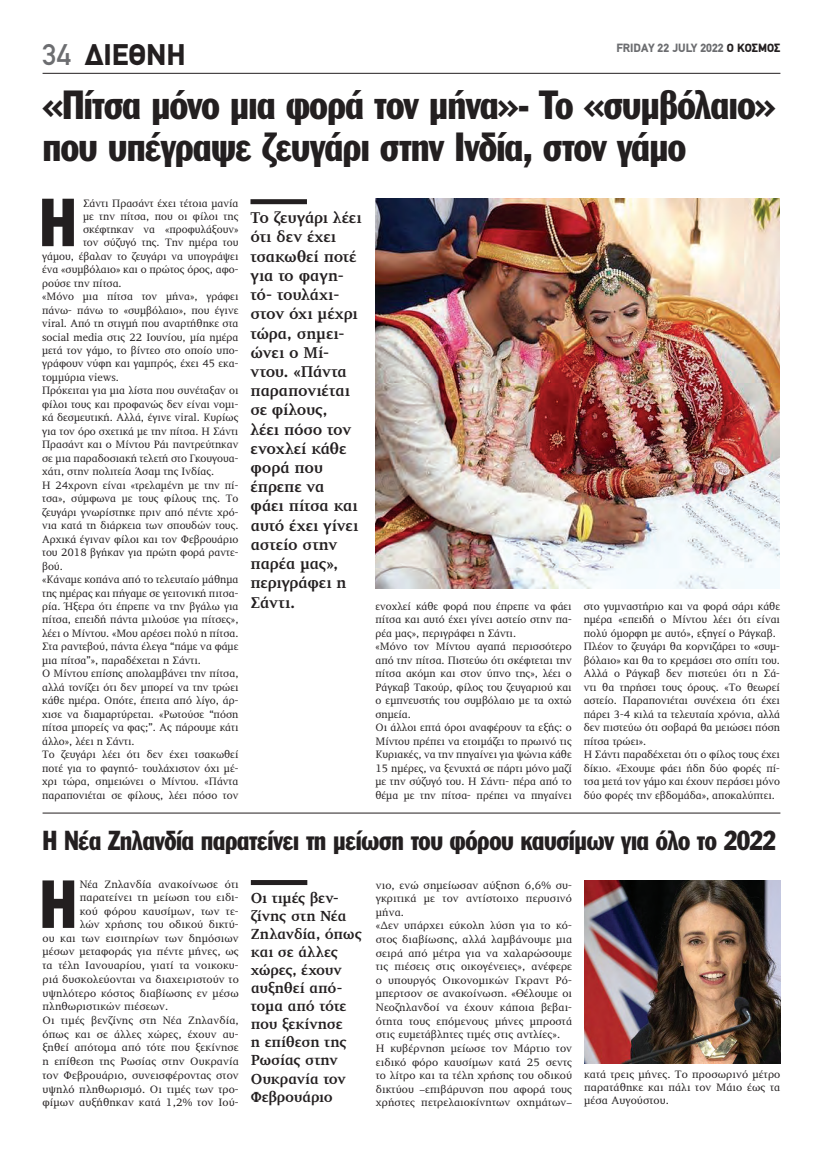
<style>
.page{position:relative;width:823px;height:1149px;background:#fff}
.page>*{position:absolute;margin:0;border:0;box-sizing:border-box;transform-origin:0 0}
.t1{font:66.6px "Franklin Gothic Greek Cond";color:#231f20}
.t2{font:40px/42px "Franklin Gothic Greek Cond";letter-spacing:-.02em;color:#231f20}
.t3{font:900 30px "PF Din Text";color:#231f20}
.t4{font:27px "Franklin Gothic Greek Cond";letter-spacing:-.015em;color:#231f20}
.t5{font:700 16px/19.2px "PF Diplomat";letter-spacing:-.015em;color:#231f20}
.t6{font:700 15px/18px "PF Diplomat";letter-spacing:-.015em;color:#231f20}
.t7{font:900 12px "PF Din Text";color:#6c6d70}
.t8{font:11px/13.5px "PF Diplomat";color:#231f20}
.s1{font-weight:500;color:#6c6d70}
.s2{color:#231f20}
</style>
<div class="page">
<hr style="left:43px;top:73px;width:737px;height:1px;background:#231f20">
<div style="left:251px;top:879px;width:56px;height:5px;background:#231f20"></div>
<div style="left:250px;top:199px;width:57px;height:5px;background:#231f20"></div>
<img style="left:375px;top:198px;width:404px;height:390px">
<img style="left:584px;top:880px;width:196px;height:182px">
<hr style="left:43px;top:812px;width:737px;height:1px;background:#231f20">
<h3 class="t3" style="left:43px;top:37px;width:145px"><span class="s1">34</span> ΔΙΕΘΝΗ</h3>
<p class="t7" style="left:616px;top:40px;width:165px">FRIDAY 22 JULY 2022 <span class="s2">Ο ΚΟΣΜΟΣ</span></p>
<h2 class="t2" style="left:42px;top:83px;width:734px">«Πίτσα μόνο μια φορά τον μήνα»- Το «συμβόλαιο» που υπέγραψε ζευγάρι στην Ινδία, στον γάμο</h2>
<h1 class="t1" style="left:39px;top:185px;width:39px">Η</h1>
<p class="t8" style="left:83px;top:196px;width:157px">Σάντι Πρασάντ έχει τέτοια μανία</p>
<p class="t8" style="left:83px;top:209px;width:157px">με την πίτσα, που οι φίλοι της</p>
<p class="t8" style="left:83px;top:223px;width:157px">σκέφτηκαν να «προφυλάξουν»</p>
<p class="t8" style="left:83px;top:236px;width:157px">τον σύζυγό της. Την ημέρα του</p>
<p class="t8" style="left:42px;top:249px;width:198px">γάμου, έβαλαν το ζευγάρι να υπογράψει</p>
<p class="t8" style="left:42px;top:263px;width:198px">ένα «συμβόλαιο» και ο πρώτος όρος, αφο-</p>
<p class="t8" style="left:42px;top:276px;width:81px">ρούσε την πίτσα.</p>
<p class="t8" style="left:42px;top:290px;width:198px">«Μόνο μια πίτσα τον μήνα», γράφει</p>
<p class="t8" style="left:42px;top:303px;width:198px">πάνω- πάνω το «συμβόλαιο», που έγινε</p>
<p class="t8" style="left:42px;top:317px;width:198px">viral. Από τη στιγμή που αναρτήθηκε στα</p>
<p class="t8" style="left:42px;top:330px;width:198px">social media στις 22 Ιουνίου, μία ημέρα</p>
<p class="t8" style="left:42px;top:344px;width:198px">μετά τον γάμο, το βίντεο στο οποίο υπο-</p>
<p class="t8" style="left:42px;top:357px;width:198px">γράφουν νύφη και γαμπρός, έχει 45 εκα-</p>
<p class="t8" style="left:42px;top:370px;width:78px">τομμύρια views.</p>
<p class="t8" style="left:42px;top:384px;width:198px">Πρόκειται για μια λίστα που συνέταξαν οι</p>
<p class="t8" style="left:42px;top:397px;width:198px">φίλοι τους και προφανώς δεν είναι νομι-</p>
<p class="t8" style="left:42px;top:411px;width:198px">κά δεσμευτική. Αλλά, έγινε viral. Κυρίως</p>
<p class="t8" style="left:42px;top:424px;width:198px">για τον όρο σχετικά με την πίτσα. Η Σάντι</p>
<p class="t8" style="left:42px;top:438px;width:198px">Πρασάντ και ο Μίντου Ράι παντρεύτηκαν</p>
<p class="t8" style="left:42px;top:451px;width:198px">σε μια παραδοσιακή τελετή στο Γκουγουα-</p>
<p class="t8" style="left:42px;top:465px;width:173px">χάτι, στην πολιτεία Άσαμ της Ινδίας.</p>
<p class="t8" style="left:42px;top:478px;width:198px">Η 24χρονη είναι «τρελαμένη με την πί-</p>
<p class="t8" style="left:42px;top:492px;width:198px">τσα», σύμφωνα με τους φίλους της. Το</p>
<p class="t8" style="left:42px;top:505px;width:198px">ζευγάρι γνωρίστηκε πριν από πέντε χρό-</p>
<p class="t8" style="left:42px;top:519px;width:198px">νια κατά τη διάρκεια των σπουδών τους.</p>
<p class="t8" style="left:42px;top:532px;width:198px">Αρχικά έγιναν φίλοι και τον Φεβρουάριο</p>
<p class="t8" style="left:42px;top:545px;width:198px">του 2018 βγήκαν για πρώτη φορά ραντε-</p>
<p class="t8" style="left:42px;top:559px;width:22px">βού.</p>
<p class="t8" style="left:42px;top:572px;width:198px">«Κάναμε κοπάνα από το τελευταίο μάθημα</p>
<p class="t8" style="left:42px;top:586px;width:198px">της ημέρας και πήγαμε σε γειτονική πιτσα-</p>
<p class="t8" style="left:42px;top:599px;width:198px">ρία. Ήξερα ότι έπρεπε να την βγάλω για</p>
<p class="t8" style="left:42px;top:613px;width:198px">πίτσα, επειδή πάντα μιλούσε για πίτσες»,</p>
<p class="t8" style="left:42px;top:626px;width:198px">λέει ο Μίντου. «Μου αρέσει πολύ η πίτσα.</p>
<p class="t8" style="left:42px;top:640px;width:198px">Στα ραντεβού, πάντα έλεγα “πάμε να φάμε</p>
<p class="t8" style="left:42px;top:653px;width:160px">μια πίτσα”», παραδέχεται η Σάντι.</p>
<p class="t8" style="left:42px;top:667px;width:198px">Ο Μίντου επίσης απολαμβάνει την πίτσα,</p>
<p class="t8" style="left:42px;top:680px;width:198px">αλλά τονίζει ότι δεν μπορεί να την τρώει</p>
<p class="t8" style="left:42px;top:694px;width:198px">κάθε ημέρα. Οπότε, έπειτα από λίγο, άρ-</p>
<p class="t8" style="left:42px;top:707px;width:198px">χισε να διαμαρτύρεται. «Ρωτούσε “πόση</p>
<p class="t8" style="left:42px;top:721px;width:198px">πίτσα μπορείς να φας;”. Ας πάρουμε κάτι</p>
<p class="t8" style="left:42px;top:734px;width:94px">άλλο», λέει η Σάντι.</p>
<p class="t8" style="left:42px;top:747px;width:198px">Το ζευγάρι λέει ότι δεν έχει τσακωθεί</p>
<p class="t8" style="left:42px;top:761px;width:198px">ποτέ για το φαγητό- τουλάχιστον όχι μέ-</p>
<p class="t8" style="left:42px;top:774px;width:198px">χρι τώρα, σημειώνει ο Μίντου. «Πάντα</p>
<p class="t8" style="left:42px;top:788px;width:198px">παραπονιέται σε φίλους, λέει πόσο τον</p>
<p class="t5" style="left:250px;top:208px;width:113px">Το ζευγάρι λέει ότι δεν έχει τσακωθεί ποτέ για το φαγη&shy;τό- τουλάχι&shy;στον όχι μέχρι τώρα, σημει&shy;ώνει ο Μί&shy;ντου. «Πάντα παραπονιέται σε φίλους,<br>λέει πόσο τον ενοχλεί κάθε φορά που έπρεπε να φάει πίτσα και αυτό έχει γίνει αστείο στην παρέα μας», περιγράφει η<br>Σάντι.</p>
<p class="t8" style="left:375px;top:599px;width:198px">ενοχλεί κάθε φορά που έπρεπε να φάει πίτσα και αυτό έχει γίνει αστείο στην πα&shy;ρέα μας», περιγράφει η Σάντι.<br>«Μόνο τον Μίντου αγαπά περισσότερο από την πίτσα. Πιστεύω ότι σκέφτεται την πίτσα ακόμη και στον ύπνο της», λέει ο Ράγκαβ Τακούρ, φίλος του ζευγαριού και ο εμπνευστής του συμβόλαιο με τα οχτώ σημεία.<br>Οι άλλοι επτά όροι αναφέρουν τα εξής: ο Μίντου πρέπει να ετοιμάζει το πρωινό τις Κυριακές, να την πηγαίνει για ψώνια κάθε 15 ημέρες, να ξενυχτά σε πάρτι μόνο μαζί με την σύζυγό του. Η Σάντι- πέρα από το θέμα με την πίτσα- πρέπει να πηγαίνει</p>
<p class="t8" style="left:583px;top:599px;width:198px">στο γυμναστήριο και να φορά σάρι κάθε ημέρα «επειδή ο Μίντου λέει ότι είναι πολύ όμορφη με αυτό», εξηγεί ο Ράγκαβ.<br>Πλέον το ζευγάρι θα κορνιζάρει το «συμ&shy;βόλαιο» και θα το κρεμάσει στο σπίτι του.<br>Αλλά ο Ράγκαβ δεν πιστεύει ότι η Σά&shy;ντι θα τηρήσει τους όρους. «Το θεωρεί αστείο. Παραπονιέται συνέχεια ότι έχει πάρει 3-4 κιλά τα τελευταία χρόνια, αλλά δεν πιστεύω ότι σοβαρά θα μειώσει πόση πίτσα τρώει».<br>Η Σάντι παραδέχεται ότι ο φίλος τους έχει δίκιο. «Έχουμε φάει ήδη δύο φορές πί&shy;τσα μετά τον γάμο και έχουν περάσει μόνο δύο φορές την εβδομάδα», αποκαλύπτει.</p>
<h3 class="t4" style="left:43px;top:824px;width:734px">Η Νέα Ζηλανδία παρατείνει τη μείωση του φόρου καυσίμων για όλο το 2022</h3>
<p class="t8" style="left:375px;top:878px;width:198px">νιο, ενώ σημείωσαν αύξηση 6,6% συ&shy;γκριτικά με τον αντίστοιχο περυσινό μήνα.<br>«Δεν υπάρχει εύκολη λύση για το κό&shy;στος διαβίωσης, αλλά λαμβάνουμε μια σειρά από μέτρα για να χαλαρώσουμε τις πιέσεις στις οικογένειες», ανέφερε ο υπουργός Οικονομικών Γκραντ Ρό&shy;μπερτσον σε ανακοίνωση. «Θέλουμε οι Νεοζηλανδοί να έχουν κάποια βεβαι&shy;ότητα τους επόμενους μήνες μπροστά στις ευμετάβλητες τιμές στις αντλίες».<br>Η κυβέρνηση μείωσε τον Μάρτιο τον ειδικό φόρο καυσίμων κατά 25 σεντς το λίτρο και τα τέλη χρήσης του οδικού δικτύου –επιβάρυνση που αφορά τους χρήστες πετρελαιοκίνητων οχημάτων–</p>
<h1 class="t1" style="left:40px;top:866px;width:39px">Η</h1>
<p class="t8" style="left:80px;top:877px;width:160px">Νέα Ζηλανδία ανακοίνωσε ότι</p>
<h3 class="t6" style="left:251px;top:889px;width:113px">Οι τιμές βεν&shy;ζίνης στη Νέα<br>Ζηλανδία, όπως και σε άλλες χώρες, έχουν αυξηθεί από&shy;τομα από τότε που ξεκίνησε<br>η επίθεση της<br>Ρωσίας στην<br>Ουκρανία τον<br>Φεβρουάριο</h3>
<p class="t8" style="left:80px;top:891px;width:160px">παρατείνει τη μείωση του ειδι-</p>
<p class="t8" style="left:80px;top:904px;width:160px">κού φόρου καυσίμων, των τε-</p>
<p class="t8" style="left:80px;top:917px;width:160px">λών χρήσης του οδικού δικτύ-</p>
<p class="t8" style="left:42px;top:931px;width:198px">ου και των εισιτηρίων των δημόσιων</p>
<p class="t8" style="left:42px;top:944px;width:198px">μέσων μεταφοράς για πέντε μήνες, ως</p>
<p class="t8" style="left:42px;top:958px;width:198px">τα τέλη Ιανουαρίου, γιατί τα νοικοκυ-</p>
<p class="t8" style="left:42px;top:972px;width:198px">ριά δυσκολεύονται να διαχειριστούν το</p>
<p class="t8" style="left:42px;top:986px;width:198px">υψηλότερο κόστος διαβίωσης εν μέσω</p>
<p class="t8" style="left:42px;top:999px;width:127px">πληθωριστικών πιέσεων.</p>
<p class="t8" style="left:42px;top:1013px;width:198px">Οι τιμές βενζίνης στη Νέα Ζηλανδία,</p>
<p class="t8" style="left:42px;top:1027px;width:198px">όπως και σε άλλες χώρες, έχουν αυ-</p>
<p class="t8" style="left:42px;top:1040px;width:198px">ξηθεί απότομα από τότε που ξεκίνησε</p>
<p class="t8" style="left:42px;top:1054px;width:198px">η επίθεση της Ρωσίας στην Ουκρανία</p>
<p class="t8" style="left:42px;top:1068px;width:198px">τον Φεβρουάριο, συνεισφέροντας στον</p>
<p class="t8" style="left:42px;top:1082px;width:198px">υψηλό πληθωρισμό. Οι τιμές των τρο-</p>
<p class="t8" style="left:42px;top:1095px;width:198px">φίμων αυξήθηκαν κατά 1,2% τον Ιού-</p>
<p class="t8" style="left:583px;top:1067px;width:198px;line-height:13.2px;text-align:justify">κατά τρεις μήνες. Το προσωρινό μέτρο παρατάθηκε και πάλι τον Μάιο έως τα μέσα Αυγούστου.</p>
</div>
